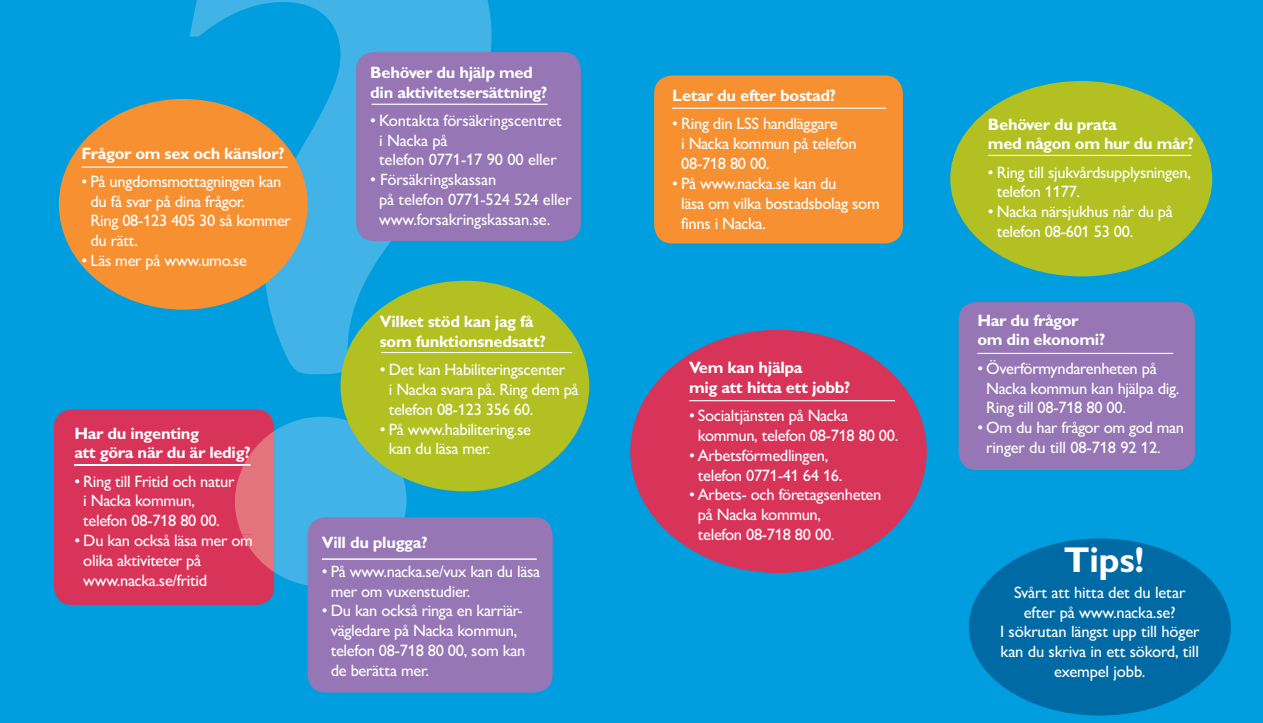
<style>
.page{position:relative;width:1263px;height:723px;background:#009ede}
.page>*{position:absolute;margin:0;border:0;box-sizing:border-box;transform-origin:0 0}
.t1{font:700 36px "Gill Sans MT For Nacka";color:#fff}
.t2{font:500 16.5px/19.8px "Gill Sans MT For Nacka";letter-spacing:-.02em;color:#fff}
.t3{font:700 16.5px/19.5px "Gill Sans MT For Nacka";letter-spacing:-.02em;color:#fff}
</style>
<div class="page">
<div style="left:950px;top:81px;width:262px;height:195px;background:#b2c022;border-radius:50%"></div>
<div style="left:630px;top:330px;width:297px;height:243px;background:#d83359;border-radius:50%"></div>
<div style="left:654px;top:75px;width:249px;height:168px;background:#f69030;border-radius:18px"></div>
<div style="left:54px;top:409px;width:220px;height:196px;background:#d83359;border-radius:18px"></div>
<div style="left:969px;top:538px;width:262px;height:177px;background:#006aa4;border-radius:50%"></div>
<div style="left:958px;top:302px;width:237px;height:168px;background:#9676b4;border-radius:18px"></div>
<hr style="left:988px;top:155px;width:203px;height:1px;background:#fff">
<hr style="left:977px;top:353px;width:196px;height:1px;background:#fff">
<hr style="left:672px;top:108px;width:214px;height:1px;background:#fff">
<hr style="left:74px;top:464px;width:176px;height:1px;background:#fff">
<svg style="left:189px;top:0;width:302px;height:586px"></svg>
<svg style="left:235px;top:431px;width:39px;height:141px"></svg>
<hr style="left:689px;top:400px;width:206px;height:1px;background:#fff">
<div style="left:59px;top:99px;width:249px;height:211px;background:#f69030;border-radius:50%"></div>
<hr style="left:82px;top:166px;width:206px;height:2px;background:#fff">
<div style="left:356px;top:52px;width:225px;height:189px;background:#9676b4;border-radius:18px"></div>
<hr style="left:371px;top:104px;width:177px;height:1px;background:#fff">
<div style="left:340px;top:281px;width:249px;height:210px;background:#b2c022;border-radius:50%"></div>
<hr style="left:381px;top:352px;width:191px;height:1px;background:#fff">
<div style="left:308px;top:517px;width:245px;height:175px;background:#9676b4;border-radius:18px"></div>
<hr style="left:322px;top:558px;width:215px;height:2px;background:#fff">
<p class="t3" style="left:82px;top:143px;width:204px">Frågor om sex och känslor?</p>
<p class="t2" style="left:91px;top:171px;width:202px;text-indent:-9px">• På ungdomsmottagningen kan du få svar på dina frågor.<br>Ring 08-123 405 30 så kommer du rätt.</p>
<p class="t2" style="left:82px;top:250px;width:167px">• Läs mer på www.umo.se</p>
<p class="t3" style="left:74px;top:423px;width:126px">Har du ingenting</p>
<p class="t2" style="left:83px;top:471px;width:153px;text-indent:-9px">• Ring till Fritid och natur i Nacka kommun, telefon 08-718 80 00.</p>
<p class="t2" style="left:83px;top:550px;width:125px">olika aktiviteter på www.nacka.se/fritid</p>
<p class="t3" style="left:74px;top:442px;width:178px">att göra när du är ledig?</p>
<p class="t2" style="left:74px;top:530px;width:180px">• Du kan också läsa mer om</p>
<p class="t3" style="left:370px;top:62px;width:179px">Behöver du hjälp med din aktivitetsersättning?</p>
<p class="t2" style="left:379px;top:110px;width:184px;text-indent:-9px">• Kontakta försäkringscentret i Nacka på<br>telefon 0771-17 90 00 eller</p>
<p class="t2" style="left:379px;top:170px;width:194px;text-indent:-9px">• Försäkringskassan<br>på telefon 0771-524 524 eller www.forsakringskassan.se.</p>
<p class="t3" style="left:380px;top:312px;width:168px">Vilket stöd kan jag få som funktionsnedsatt?</p>
<p class="t2" style="left:389px;top:359px;width:191px;text-indent:-9px">• Det kan Habiliteringscenter<br>i Nacka svara på. Ring dem på telefon 08-123 356 60.</p>
<p class="t2" style="left:389px;top:419px;width:144px;text-indent:-9px">• På www.habilitering.se kan du läsa mer.</p>
<p class="t3" style="left:322px;top:533px;width:107px">Vill du plugga?</p>
<p class="t2" style="left:331px;top:561px;width:211px;text-indent:-9px">• På www.nacka.se/vux kan du läsa mer om vuxenstudier.</p>
<p class="t2" style="left:331px;top:601px;width:196px;text-indent:-9px">• Du kan också ringa en karriär&shy;vägledare på Nacka kommun, telefon 08-718 80 00, som kan de berätta mer.</p>
<p class="t3" style="left:672px;top:85px;width:165px">Letar du efter bostad?</p>
<p class="t2" style="left:681px;top:114px;width:177px;text-indent:-9px">• Ring din LSS handläggare<br>i Nacka kommun på telefon<br>08-718 80 00.</p>
<p class="t2" style="left:672px;top:173px;width:166px">• På www.nacka.se kan du</p>
<p class="t2" style="left:681px;top:193px;width:200px">läsa om vilka bostadsbolag som</p>
<p class="t2" style="left:688px;top:213px;width:79px">nns i Nacka.</p>
<p class="t3" style="left:689px;top:358px;width:163px">Vem kan hjälpa<br>mig att hitta ett jobb?</p>
<p class="t2" style="left:698px;top:405px;width:202px;text-indent:-9px">• Socialtjänsten på Nacka kommun, telefon 08-718 80 00.</p>
<p class="t2" style="left:698px;top:445px;width:146px;text-indent:-9px">• Arbetsförmedlingen, telefon 0771-41 64 16.</p>
<p class="t2" style="left:698px;top:485px;width:185px;text-indent:-9px">• Arbets- och företagsenheten på Nacka kommun,<br>telefon 08-718 80 00.</p>
<p class="t3" style="left:988px;top:114px;width:207px">Behöver du prata<br>med någon om hur du mår?</p>
<p class="t2" style="left:997px;top:162px;width:196px;text-indent:-9px">• Ring till sjukvårdsupplysningen, telefon 1177.</p>
<p class="t2" style="left:997px;top:201px;width:178px;text-indent:-9px">• Nacka närsjukhus når du på telefon 08-601 53 00.</p>
<p class="t3" style="left:977px;top:310px;width:129px">Har du frågor om din ekonomi?</p>
<p class="t2" style="left:986px;top:358px;width:195px;text-indent:-9px">• Överförmyndarenheten på<br>Nacka kommun kan hjälpa dig.<br>Ring till 08-718 80 00.</p>
<p class="t2" style="left:986px;top:417px;width:199px;text-indent:-9px">• Om du har frågor om god man ringer du till 08-718 92 12.</p>
<h1 class="t1" style="left:1064px;top:537px;width:82px">Tips!</h1>
<p class="t2" style="left:1000px;top:582px;width:201px;text-align:center">Svårt att hitta det du letar efter på www.nacka.se?<br>I sökrutan längst upp till höger kan du skriva in ett sökord, till exempel jobb.</p>
</div>
